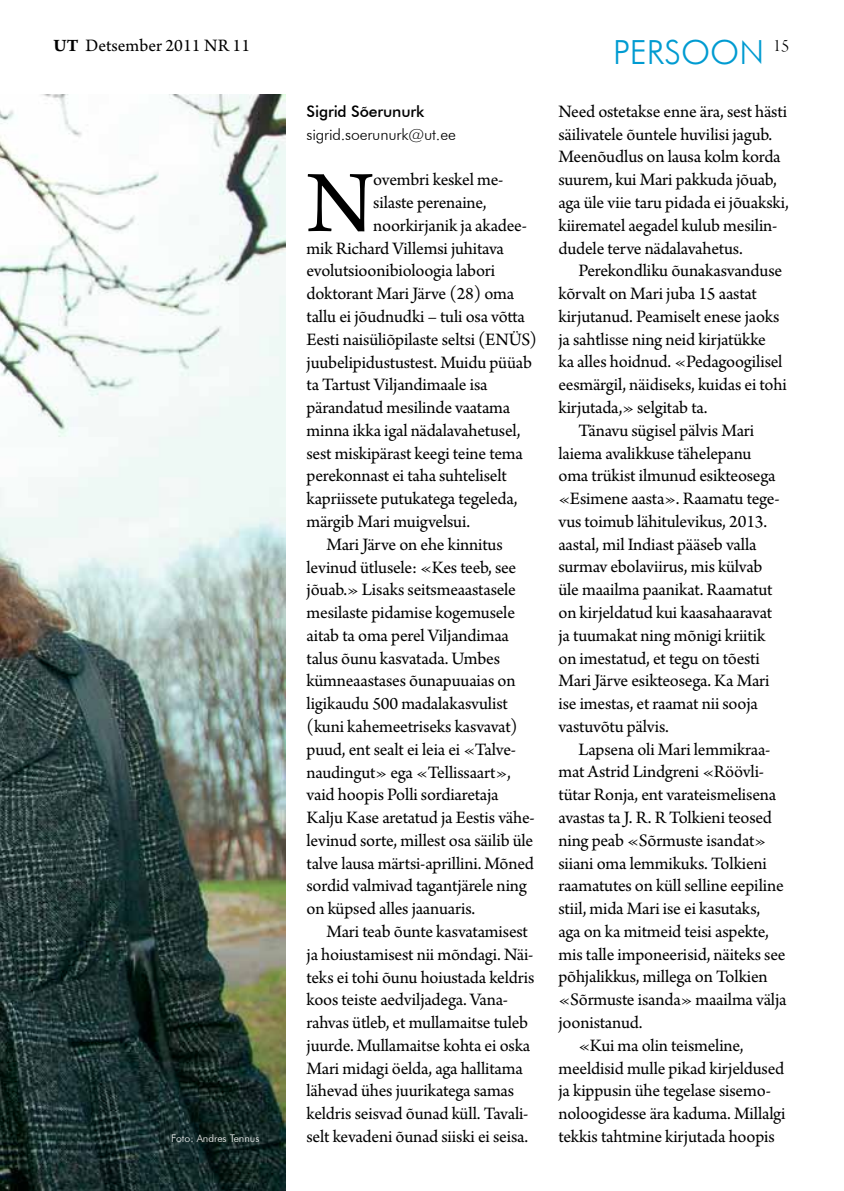
<style>
.page{position:relative;width:844px;height:1191px;background:#fff}
.page>*{position:absolute;margin:0;border:0;box-sizing:border-box;transform-origin:0 0}
.t1{font:92.05px "Arno Pro";color:#000}
.t2{font:300 33.25px "Futura BT";color:#009bd1}
.t3{font:18.38px/22.8px "Arno Pro";letter-spacing:-.01em;color:#000}
.t4{font:18.38px "Arno Pro Light Display";color:#000}
.t5{font:300 15.75px "Futura BT";letter-spacing:-.01em;color:#000}
.t6{font:500 15.75px "Futura BT";color:#000}
.t7{font:300 10.5px "Futura BT";color:#fff}
.s1{font-weight:700}
</style>
<div class="page">
<img style="left:0;top:94px;width:285px;height:1097px">
<p class="t3" style="left:53px;top:35px;width:198px"><span class="s1">UT</span> Detsember 2011 nr 11</p>
<p class="t4" style="left:772px;top:36px;width:18px">15</p>
<h2 class="t2" style="left:613px;top:32px;width:77px">pe rsoon</h2>
<p class="t7" style="left:171px;top:1132px;width:90px">Foto: Andres Tennus</p>
<p class="t6" style="left:306px;top:102px;width:119px">Sigrid Sõerunurk</p>
<p class="t5" style="left:306px;top:125px;width:151px">sigrid.soerunurk@ut.ee</p>
<h1 class="t1" style="left:306px;top:151px;width:69px">N</h1>
<p class="t3" style="left:373px;top:169px;width:132px">ovembri keskel me-</p>
<p class="t3" style="left:373px;top:192px;width:115px">silaste perenaine,</p>
<p class="t3" style="left:373px;top:215px;width:155px">noorkirjanik ja akadee-</p>
<p class="t3" style="left:306px;top:238px;width:199px">mik Richard Villemsi juhitava</p>
<p class="t3" style="left:306px;top:260px;width:190px">evolutsioonibioloogia labori</p>
<p class="t3" style="left:306px;top:283px;width:209px">doktorant Mari Järve (28) oma</p>
<p class="t3" style="left:306px;top:306px;width:220px">tallu ei jõudnudki – tuli osa võtta</p>
<p class="t3" style="left:306px;top:329px;width:232px">Eesti naisüliõpilaste seltsi (ENÜS)</p>
<p class="t3" style="left:306px;top:352px;width:227px">juubelipidustustest. Muidu püüab</p>
<p class="t3" style="left:306px;top:374px;width:182px">ta Tartust Viljandimaale isa</p>
<p class="t3" style="left:306px;top:397px;width:205px">pärandatud mesilinde vaatama</p>
<p class="t3" style="left:306px;top:420px;width:215px">minna ikka igal nädalavahetusel,</p>
<p class="t3" style="left:306px;top:443px;width:218px">sest miskipärast keegi teine tema</p>
<p class="t3" style="left:306px;top:465px;width:202px">perekonnast ei taha suhteliselt</p>
<p class="t3" style="left:306px;top:488px;width:212px">kapriissete putukatega tegeleda,</p>
<p class="t3" style="left:306px;top:511px;width:165px">märgib Mari muigvelsui.</p>
<p class="t3" style="left:326px;top:534px;width:178px">Mari Järve on ehe kinnitus</p>
<p class="t3" style="left:306px;top:556px;width:211px">levinud ütlusele: «Kes teeb, see</p>
<p class="t3" style="left:306px;top:579px;width:211px">jõuab.» Lisaks seitsmeaastasele</p>
<p class="t3" style="left:306px;top:602px;width:210px">mesilaste pidamise kogemusele</p>
<p class="t3" style="left:306px;top:625px;width:204px">aitab ta oma perel Viljandimaa</p>
<p class="t3" style="left:306px;top:648px;width:195px">talus õunu kasvatada. Umbes</p>
<p class="t3" style="left:306px;top:670px;width:210px">kümneaastases õunapuuaias on</p>
<p class="t3" style="left:306px;top:693px;width:203px">ligikaudu 500 madalakasvulist</p>
<p class="t3" style="left:306px;top:716px;width:212px">(kuni kahemeetriseks kasvavat)</p>
<p class="t3" style="left:306px;top:739px;width:211px">puud, ent sealt ei leia ei «Talve-</p>
<p class="t3" style="left:306px;top:761px;width:206px">naudingut» ega «Tellissaart»,</p>
<p class="t3" style="left:306px;top:784px;width:194px">vaid hoopis Polli sordiaretaja</p>
<p class="t3" style="left:306px;top:807px;width:230px">Kalju Kase aretatud ja Eestis vähe-</p>
<p class="t3" style="left:306px;top:830px;width:228px">levinud sorte, millest osa säilib üle</p>
<p class="t3" style="left:306px;top:852px;width:229px">talve lausa märtsi-aprillini. Mõned</p>
<p class="t3" style="left:306px;top:875px;width:222px">sordid valmivad tagantjärele ning</p>
<p class="t3" style="left:306px;top:898px;width:170px">on küpsed alles jaanuaris.</p>
<p class="t3" style="left:326px;top:921px;width:203px">Mari teab õunte kasvatamisest</p>
<p class="t3" style="left:306px;top:943px;width:228px">ja hoiustamisest nii mõndagi. Näi-</p>
<p class="t3" style="left:306px;top:966px;width:229px">teks ei tohi õunu hoiustada keldris</p>
<p class="t3" style="left:306px;top:989px;width:203px">koos teiste aedviljadega. Vana-</p>
<p class="t3" style="left:306px;top:1012px;width:223px">rahvas ütleb, et mullamaitse tuleb</p>
<p class="t3" style="left:306px;top:1035px;width:225px">juurde. Mullamaitse kohta ei oska</p>
<p class="t3" style="left:306px;top:1057px;width:218px">Mari midagi öelda, aga hallitama</p>
<p class="t3" style="left:306px;top:1080px;width:209px">lähevad ühes juurikatega samas</p>
<p class="t3" style="left:306px;top:1103px;width:223px">keldris seisvad õunad küll. Tavali-</p>
<p class="t3" style="left:306px;top:1126px;width:223px">selt kevadeni õunad siiski ei seisa.</p>
<p class="t3" style="left:558px;top:101px;width:232px">Need ostetakse enne ära, sest hästi säilivatele õuntele huvilisi jagub.<br>Meenõudlus on lausa kolm korda suurem, kui Mari pakkuda jõuab, aga üle viie taru pidada ei jõuakski, kiirematel aegadel kulub mesilin&shy;dudele terve nädalavahetus.</p>
<p class="t3" style="left:578px;top:260px;width:205px">Perekondliku õunakasvanduse</p>
<p class="t3" style="left:558px;top:283px;width:200px">kõrvalt on Mari juba 15 aastat</p>
<p class="t3" style="left:558px;top:306px;width:222px">kirjutanud. Peamiselt enese jaoks</p>
<p class="t3" style="left:558px;top:329px;width:209px">ja sahtlisse ning neid kirjatükke</p>
<p class="t3" style="left:558px;top:351px;width:225px">ka alles hoidnud. «Pedagoogilisel</p>
<p class="t3" style="left:558px;top:374px;width:230px">eesmärgil, näidiseks, kuidas ei tohi</p>
<p class="t3" style="left:558px;top:397px;width:151px">kirjutada,» selgitab ta.</p>
<p class="t3" style="left:578px;top:420px;width:177px">Tänavu sügisel pälvis Mari</p>
<p class="t3" style="left:558px;top:442px;width:194px">laiema avalikkuse tähelepanu</p>
<p class="t3" style="left:558px;top:465px;width:218px">oma trükist ilmunud esikteosega</p>
<p class="t3" style="left:558px;top:488px;width:222px">«Esimene aasta». Raamatu tege-</p>
<p class="t3" style="left:558px;top:511px;width:210px">vus toimub lähitulevikus, 2013.</p>
<p class="t3" style="left:558px;top:534px;width:199px">aastal, mil Indiast pääseb valla</p>
<p class="t3" style="left:558px;top:556px;width:205px">surmav ebolaviirus, mis külvab</p>
<p class="t3" style="left:558px;top:579px;width:216px">üle maailma paanikat. Raamatut</p>
<p class="t3" style="left:558px;top:602px;width:215px">on kirjeldatud kui kaasahaaravat</p>
<p class="t3" style="left:558px;top:625px;width:208px">ja tuumakat ning mõnigi kriitik</p>
<p class="t3" style="left:558px;top:647px;width:203px">on imestatud, et tegu on tõesti</p>
<p class="t3" style="left:558px;top:670px;width:213px">Mari Järve esikteosega. Ka Mari</p>
<p class="t3" style="left:558px;top:693px;width:201px">ise imestas, et raamat nii sooja</p>
<p class="t3" style="left:558px;top:716px;width:112px">vastuvõtu pälvis.</p>
<p class="t3" style="left:578px;top:738px;width:193px">Lapsena oli Mari lemmikraa-</p>
<p class="t3" style="left:558px;top:761px;width:207px">mat Astrid Lindgreni «Röövli-</p>
<p class="t3" style="left:558px;top:784px;width:219px">tütar Ronja, ent varateismelisena</p>
<p class="t3" style="left:558px;top:807px;width:215px">avastas ta J. R. R Tolkieni teosed</p>
<p class="t3" style="left:558px;top:830px;width:209px">ning peab «Sõrmuste isandat»</p>
<p class="t3" style="left:558px;top:852px;width:210px">siiani oma lemmikuks. Tolkieni</p>
<p class="t3" style="left:558px;top:875px;width:227px">raamatutes on küll selline eepiline</p>
<p class="t3" style="left:558px;top:898px;width:203px">stiil, mida Mari ise ei kasutaks,</p>
<p class="t3" style="left:558px;top:921px;width:212px">aga on ka mitmeid teisi aspekte,</p>
<p class="t3" style="left:558px;top:943px;width:228px">mis talle imponeerisid, näiteks see</p>
<p class="t3" style="left:558px;top:966px;width:211px">põhjalikkus, millega on Tolkien</p>
<p class="t3" style="left:558px;top:989px;width:229px">«Sõrmuste isanda» maailma välja</p>
<p class="t3" style="left:558px;top:1012px;width:86px">joonistanud.</p>
<p class="t3" style="left:578px;top:1034px;width:167px">«Kui ma olin teismeline,</p>
<p class="t3" style="left:558px;top:1057px;width:227px">meeldisid mulle pikad kirjeldused</p>
<p class="t3" style="left:558px;top:1080px;width:214px">ja kippusin ühe tegelase sisemo-</p>
<p class="t3" style="left:558px;top:1103px;width:229px">noloogidesse ära kaduma. Millalgi</p>
<p class="t3" style="left:558px;top:1125px;width:218px">tekkis tahtmine kirjutada hoopis</p>
</div>
